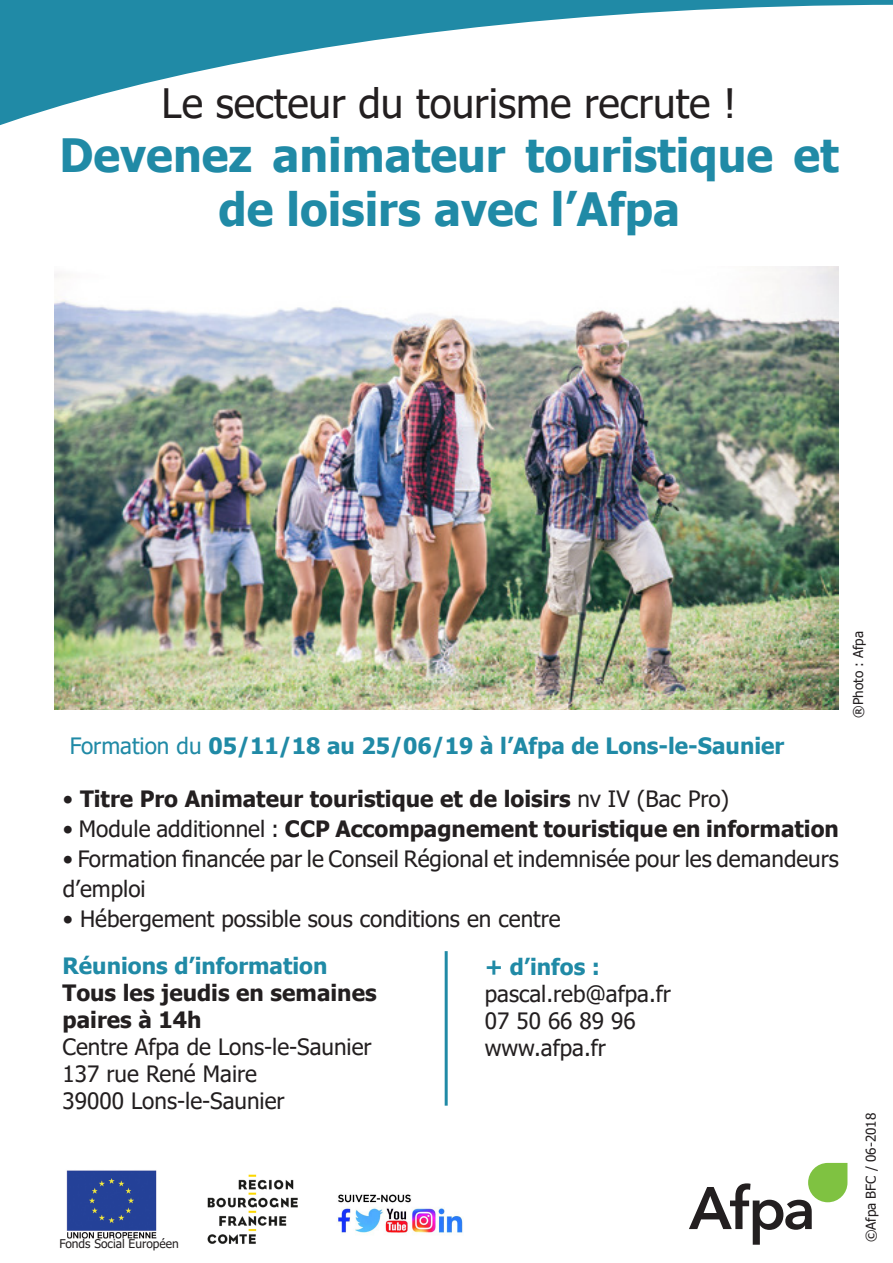
<style>
.page{position:relative;width:893px;height:1263px;background:#fff}
.page>*{position:absolute;margin:0;border:0;box-sizing:border-box;transform-origin:0 0}
.t1{font:700 45.9px/54px "Tahoma";color:#208aa6;text-align:center}
.t2{font:40.5px "Tahoma";color:#231f20}
.t3{font:22.5px/30px "Tahoma";color:#231f20}
.t4{font:700 22.5px/27px "Tahoma";color:#231f20}
.t5{font:700 22.5px "Tahoma";color:#208aa6}
.t6{font:13.5px "Tahoma";color:#231f20}
.t7{font:12px "Tahoma";color:#231f20}
.s1{font-weight:400}
</style>
<div class="page">
<svg style="left:0;top:5px;width:860px;height:262px"></svg>
<svg style="left:689px;top:1163px;width:158px;height:82px"></svg>
<hr style="left:445px;top:951px;width:3px;height:155px;background:#208aa6">
<img style="left:207px;top:1174px;width:91px;height:70px">
<img style="left:66px;top:1170px;width:91px;height:69px">
<img style="left:337px;top:1194px;width:126px;height:39px">
<img style="left:54px;top:267px;width:785px;height:442px">
<p class="t2" style="left:162px;top:76px;width:577px">Le secteur du tourisme recrute !</p>
<p class="t1" style="left:59px;top:130px;width:781px">Devenez animateur touristique et de loisirs avec l’Afpa</p>
<p class="t5" style="left:70px;top:730px;width:716px"><span class="s1">Formation du</span> 05/11/18 au 25/06/19 à l’Afpa de Lons-le-Saunier</p>
<p class="t4" style="left:63px;top:786px;width:668px"><span class="s1">•</span> Titre Pro Animateur touristique et de loisirs <span class="s1">nv IV (Bac Pro)</span></p>
<p class="t4" style="left:63px;top:816px;width:778px"><span class="s1">• Module additionnel :</span> CCP Accompagnement touristique en information</p>
<p class="t3" style="left:63px;top:845px;width:778px">• Formation financée par le Conseil Régional et indemnisée pour les demandeurs d’emploi</p>
<p class="t3" style="left:63px;top:905px;width:499px">• Hébergement possible sous conditions en centre</p>
<p class="t5" style="left:63px;top:950px;width:266px">Réunions d’information</p>
<p class="t4" style="left:63px;top:980px;width:316px">Tous les jeudis en semaines paires à 14h</p>
<p class="t3" style="left:63px;top:1033px;width:311px">Centre Afpa de Lons-le-Saunier</p>
<p class="t3" style="left:63px;top:1060px;width:196px">137 rue René Maire</p>
<p class="t3" style="left:63px;top:1087px;width:224px">39000 Lons-le-Saunier</p>
<p class="t7" style="left:59px;top:1235px;width:121px">Fonds Social Européen</p>
<p class="t5" style="left:485px;top:951px;width:117px">+ d’infos :</p>
<p class="t3" style="left:485px;top:980px;width:188px">pascal.reb@afpa.fr</p>
<p class="t3" style="left:485px;top:1007px;width:153px">07 50 66 89 96</p>
<p class="t3" style="left:485px;top:1034px;width:123px">www.afpa.fr</p>
<p class="t6" style="left:849px;top:718px;width:88px;rotate:-90deg">®Photo : Afpa</p>
<p class="t6" style="left:862px;top:1242px;width:131px;rotate:-90deg">©Afpa BFC / 06-2018</p>
</div>
